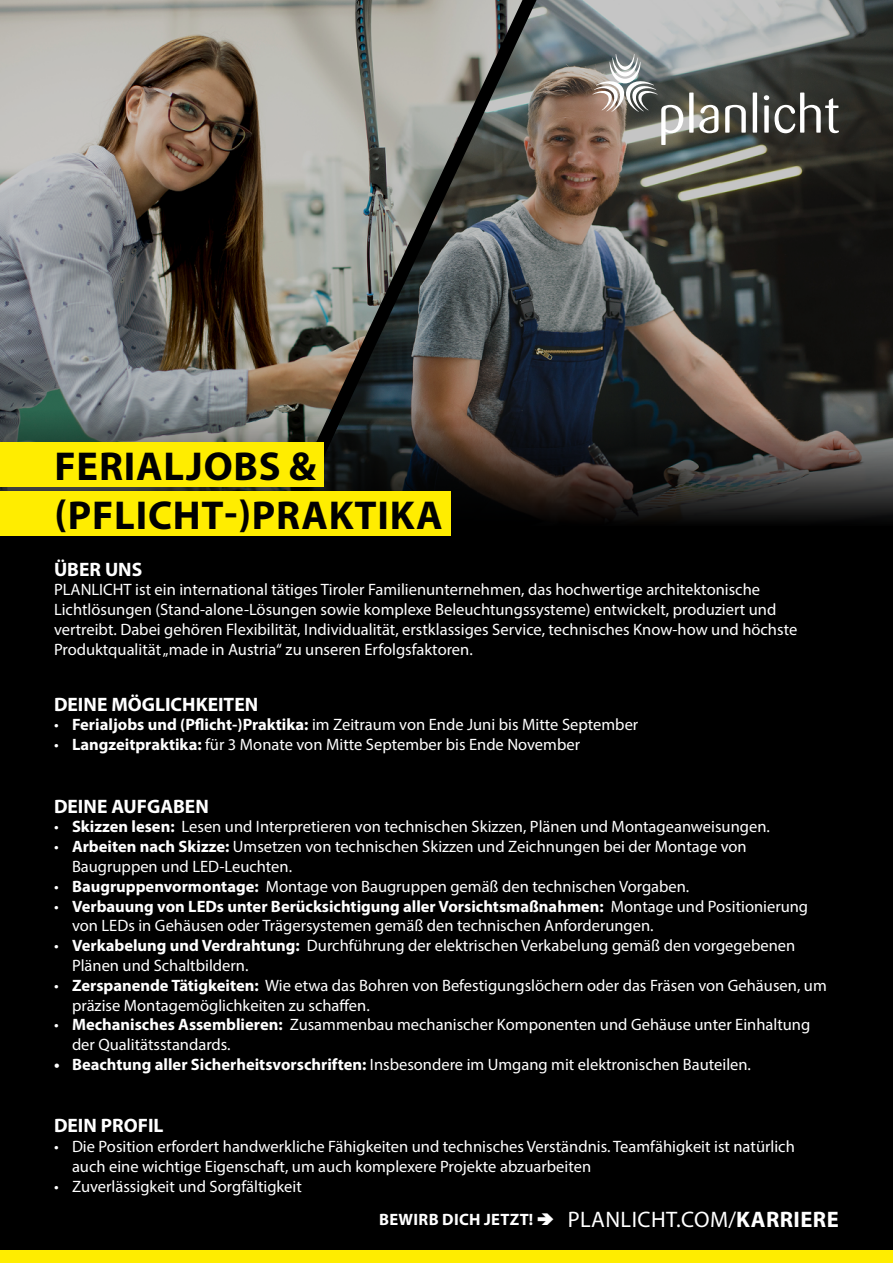
<style>
.page{position:relative;width:893px;height:1263px;background:#000}
.page>*{position:absolute;margin:0;border:0;box-sizing:border-box;transform-origin:0 0}
.t1{font:700 40.5px/48.9px "Myriad Pro";letter-spacing:.02em;color:#000}
.t2{font:22.5px "Myriad Pro";letter-spacing:.02em;color:#fff}
.t3{font:700 19.5px "Myriad Pro";color:#fff}
.t4{font:16.5px/19.8px "Myriad Pro";color:#fff}
.t5{font:700 16.5px "Myriad Pro";letter-spacing:.02em;color:#fff}
.s1{font-weight:700}
</style>
<div class="page">
<img style="left:0;top:0;width:217px;height:491px">
<img style="left:537px;top:0;width:356px;height:521px">
<img style="left:217px;top:0;width:320px;height:536px">
<div style="left:0;top:1250px;width:893px;height:13px;background:#ffed00"></div>
<div style="left:0;top:442px;width:323px;height:45px;background:#ffed00"></div>
<div style="left:0;top:491px;width:450px;height:45px;background:#ffed00"></div>
<div style="left:689px;top:93px;width:5px;height:40px;background:#fff"></div>
<svg style="left:699px;top:105px;width:19px;height:28px"></svg>
<svg style="left:725px;top:105px;width:21px;height:28px"></svg>
<hr style="left:753px;top:93px;width:4px;height:40px;background:#fff">
<svg style="left:764px;top:93px;width:75px;height:40px;background:#696a66"></svg>
<svg style="left:592px;top:54px;width:91px;height:91px;background:#8f8b85"></svg>
<h1 class="t1" style="left:54px;top:440px;width:390px">FERIALJOBS &amp; (PFLICHT-)PRAKTIKA</h1>
<p class="t3" style="left:54px;top:556px;width:90px">ÜBER UNS</p>
<p class="t4" style="left:54px;top:580px;width:745px">PLANLICHT ist ein international tätiges Tiroler Familienunternehmen, das hochwertige architektonische Lichtlösungen (Stand-alone-Lösungen sowie komplexe Beleuchtungssysteme) entwickelt, produziert und vertreibt. Dabei gehören Flexibilität, Individualität, erstklassiges Service, technisches Know-how und höchste Produktqualität „made in Austria“ zu unseren Erfolgsfaktoren.</p>
<p class="t3" style="left:54px;top:691px;width:206px">DEINE MÖGLICHKEITEN</p>
<p class="t4" style="left:54px;top:715px;width:586px">• <span class="s1">Ferialjobs und (Pflicht-)Praktika:</span> im Zeitraum von Ende Juni bis Mitte September</p>
<p class="t4" style="left:54px;top:734px;width:528px">• <span class="s1">Langzeitpraktika:</span> für 3 Monate von Mitte September bis Ende November</p>
<p class="t3" style="left:54px;top:793px;width:156px">DEINE AUFGABEN</p>
<p class="t4" style="left:54px;top:817px;width:717px">• <span class="s1">Skizzen lesen:</span> Lesen und Interpretieren von technischen Skizzen, Plänen und Montageanweisungen.</p>
<p class="t4" style="left:72px;top:836px;width:676px;text-indent:-18px">• <span class="s1">Arbeiten nach Skizze:</span> Umsetzen von technischen Skizzen und Zeichnungen bei der Montage von<br>Baugruppen und LED-Leuchten.</p>
<p class="t4" style="left:54px;top:876px;width:637px">• <span class="s1">Baugruppenvormontage:</span> Montage von Baugruppen gemäß den technischen Vorgaben.</p>
<p class="t4" style="left:72px;top:896px;width:738px;text-indent:-18px">• <span class="s1">Verbauung von LEDs unter Berücksichtigung aller Vorsichtsmaßnahmen:</span> Montage und Positionierung von LEDs in Gehäusen oder Trägersystemen gemäß den technischen Anforderungen.</p>
<p class="t4" style="left:72px;top:935px;width:725px;text-indent:-18px">• <span class="s1">Verkabelung und Verdrahtung:</span> Durchführung der elektrischen Verkabelung gemäß den vorgegebenen<br>Plänen und Schaltbildern.</p>
<p class="t4" style="left:72px;top:975px;width:756px;text-indent:-18px">• <span class="s1">Zerspanende Tätigkeiten:</span> Wie etwa das Bohren von Befestigungslöchern oder das Fräsen von Gehäusen, um präzise Montagemöglichkeiten zu schaffen.</p>
<p class="t4" style="left:72px;top:1015px;width:740px;text-indent:-18px">• <span class="s1">Mechanisches Assemblieren:</span> Zusammenbau mechanischer Komponenten und Gehäuse unter Einhaltung der Qualitätsstandards.</p>
<p class="t4" style="left:54px;top:1054px;width:699px"><span class="s1">• Beachtung aller Sicherheitsvorschriften:</span> Insbesondere im Umgang mit elektronischen Bauteilen.</p>
<p class="t3" style="left:54px;top:1113px;width:111px">DEIN PROFIL</p>
<p class="t4" style="left:72px;top:1136px;width:724px;text-indent:-18px">• Die Position erfordert handwerkliche Fähigkeiten und technisches Verständnis. Teamfähigkeit ist natürlich auch eine wichtige Eigenschaft, um auch komplexere Projekte abzuarbeiten</p>
<p class="t4" style="left:54px;top:1176px;width:249px">• Zuverlässigkeit und Sorgfältigkeit</p>
<p class="t5" style="left:379px;top:1208px;width:156px">BEWIRB DICH JETZT!</p>
<h2 class="t2" style="left:568px;top:1205px;width:273px">PLANLICHT.COM/<span class="s1">KARRIERE</span></h2>
</div>
